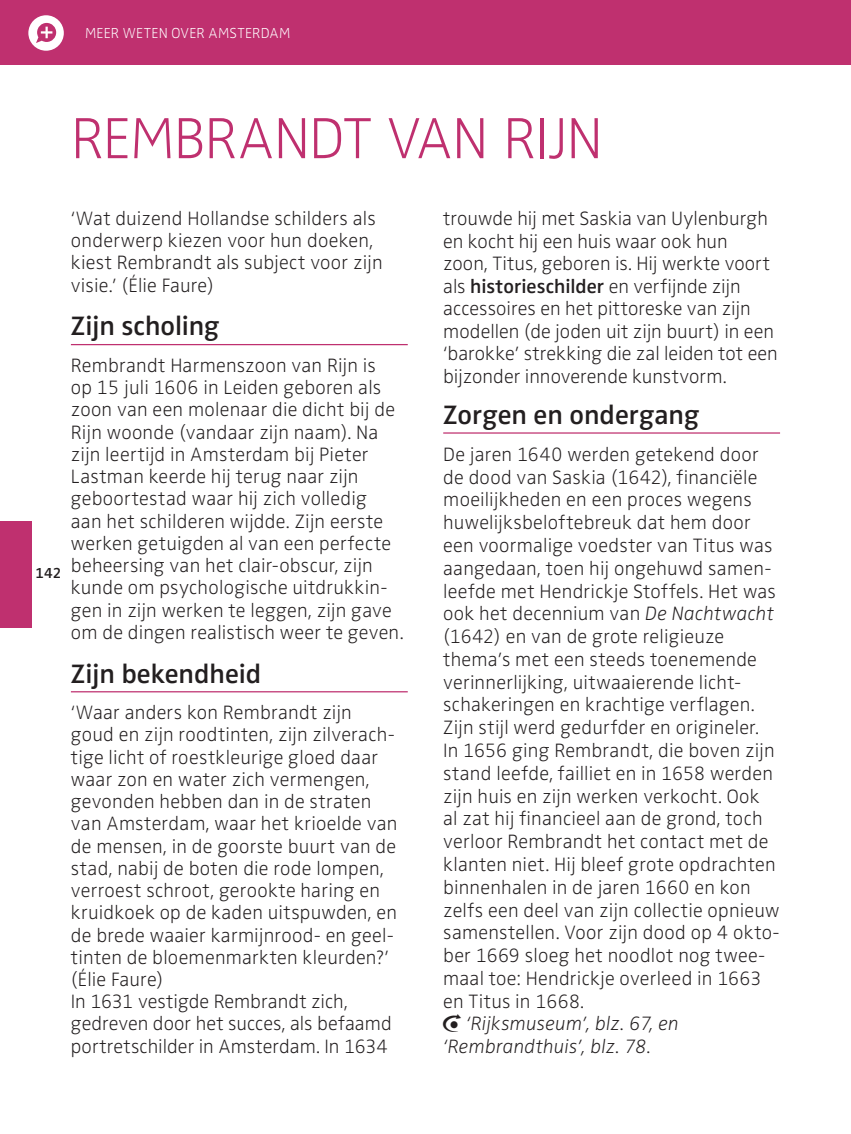
<style>
.page{position:relative;width:851px;height:1134px;background:#fff}
.page>*{position:absolute;margin:0;border:0;box-sizing:border-box;transform-origin:0 0}
.t1{font:60px "Zwo w 1";letter-spacing:-.02em;color:#bf306f}
.t2{font:27.5px "Zwo w 5";color:#231f20}
.t3{font:20px/22.2px "Zwo w 1";letter-spacing:.01em;color:#231f20}
.t4{font:20px/22.8px "Zwo w 1 Italic";letter-spacing:.01em;color:#231f20}
.t5{font:15px "Zwo w 17";letter-spacing:.015em;color:#fff}
.t6{font:15px "Zwo w 5";color:#231f20}
.s1{font-family:"Zwo w 5"}
.s2{font-family:"Zwo w 1 Italic"}
.s3{font-family:"Michelin"}
</style>
<div class="page">
<div style="left:0;top:0;width:850px;height:65px;background:#bf306f"></div>
<div style="left:29px;top:16px;width:34px;height:34px;background:#fff;border-radius:50%"></div>
<div style="left:28px;top:15px;width:36px;height:36px;border:2px solid #fff;border-radius:50%"></div>
<svg style="left:36px;top:23px;width:20px;height:20px"></svg>
<div style="left:0;top:522px;width:32px;height:106px;background:#bf306f"></div>
<hr style="left:71px;top:344px;width:336px;height:1px;background:#bf306f">
<hr style="left:71px;top:691px;width:336px;height:1px;background:#bf306f">
<hr style="left:443px;top:432px;width:337px;height:2px;background:#bf306f">
<p class="t5" style="left:85px;top:24px;width:207px">MEER WETEN OVER AMSTERDAM</p>
<h1 class="t1" style="left:71px;top:104px;width:533px">REMBRANDT VAN RIJN</h1>
<p class="t6" style="left:35px;top:564px;width:27px">142</p>
<p class="t3" style="left:71px;top:207px;width:313px">‘Wat duizend Hollandse schilders als onderwerp kiezen voor hun doeken, kiest Rembrandt als subject voor zijn visie.’ (Élie Faure)</p>
<h2 class="t2" style="left:71px;top:310px;width:150px">Zijn scholing</h2>
<p class="t3" style="left:71px;top:354px;width:334px">Rembrandt Harmenszoon van Rijn is<br>op 15 juli 1606 in Leiden geboren als zoon van een molenaar die dicht bij de Rijn woonde (vandaar zijn naam). Na zijn leertijd in Amsterdam bij Pieter Lastman keerde hij terug naar zijn geboortestad waar hij zich volledig<br>aan het schilderen wijdde. Zijn eerste werken getuigden al van een perfecte beheersing van het clair-obscur, zijn kunde om psychologische uitdrukkin&shy;gen in zijn werken te leggen, zijn gave om de dingen realistisch weer te geven.</p>
<h2 class="t2" style="left:71px;top:657px;width:192px">Zijn bekendheid</h2>
<p class="t3" style="left:71px;top:701px;width:328px">‘Waar anders kon Rembrandt zijn goud en zijn roodtinten, zijn zilverach&shy;tige licht of roestkleurige gloed daar waar zon en water zich vermengen, gevonden hebben dan in de straten van Amsterdam, waar het krioelde van de mensen, in de goorste buurt van de stad, nabij de boten die rode lompen, verroest schroot, gerookte haring en kruidkoek op de kaden uitspuwden, en de brede waaier karmijnrood- en geel&shy;tinten de bloemenmarkten kleurden?’ (Élie Faure)<br>In 1631 vestigde Rembrandt zich, gedreven door het succes, als befaamd portretschilder in Amsterdam. In 1634</p>
<p class="t3" style="left:443px;top:207px;width:336px">trouwde hij met Saskia van Uylenburgh en kocht hij een huis waar ook hun<br>zoon, Titus, geboren is. Hij werkte voort als <span class="s1">historieschilder</span> en verfijnde zijn accessoires en het pittoreske van zijn modellen (de joden uit zijn buurt) in een ‘barokke’ strekking die zal leiden tot een bijzonder innoverende kunstvorm.</p>
<h2 class="t2" style="left:443px;top:399px;width:257px">Zorgen en ondergang</h2>
<p class="t3" style="left:443px;top:443px;width:338px">De jaren 1640 werden getekend door de dood van Saskia (1642), financiële moeilijkheden en een proces wegens huwelijksbeloftebreuk dat hem door een voormalige voedster van Titus was aangedaan, toen hij ongehuwd samen&shy;leefde met Hendrickje Stoffels. Het was ook het decennium van <span class="s2">De Nachtwacht </span>(1642) en van de grote religieuze thema’s met een steeds toenemende verinnerlijking, uitwaaierende licht&shy;schakeringen en krachtige verflagen.<br>Zijn stijl werd gedurfder en origineler.<br>In 1656 ging Rembrandt, die boven zijn stand leefde, failliet en in 1658 werden zijn huis en zijn werken verkocht. Ook<br>al zat hij financieel aan de grond, toch verloor Rembrandt het contact met de klanten niet. Hij bleef grote opdrachten binnenhalen in de jaren 1660 en kon zelfs een deel van zijn collectie opnieuw samenstellen. Voor zijn dood op 4 okto&shy;ber 1669 sloeg het noodlot nog twee&shy;maal toe: Hendrickje overleed in 1663 en Titus in 1668.</p>
<p class="t4" style="left:443px;top:1012px;width:237px"><span class="s3">T</span> ‘Rijksmuseum’, blz. 67, en ‘Rembrandthuis’, blz. 78.</p>
</div>
